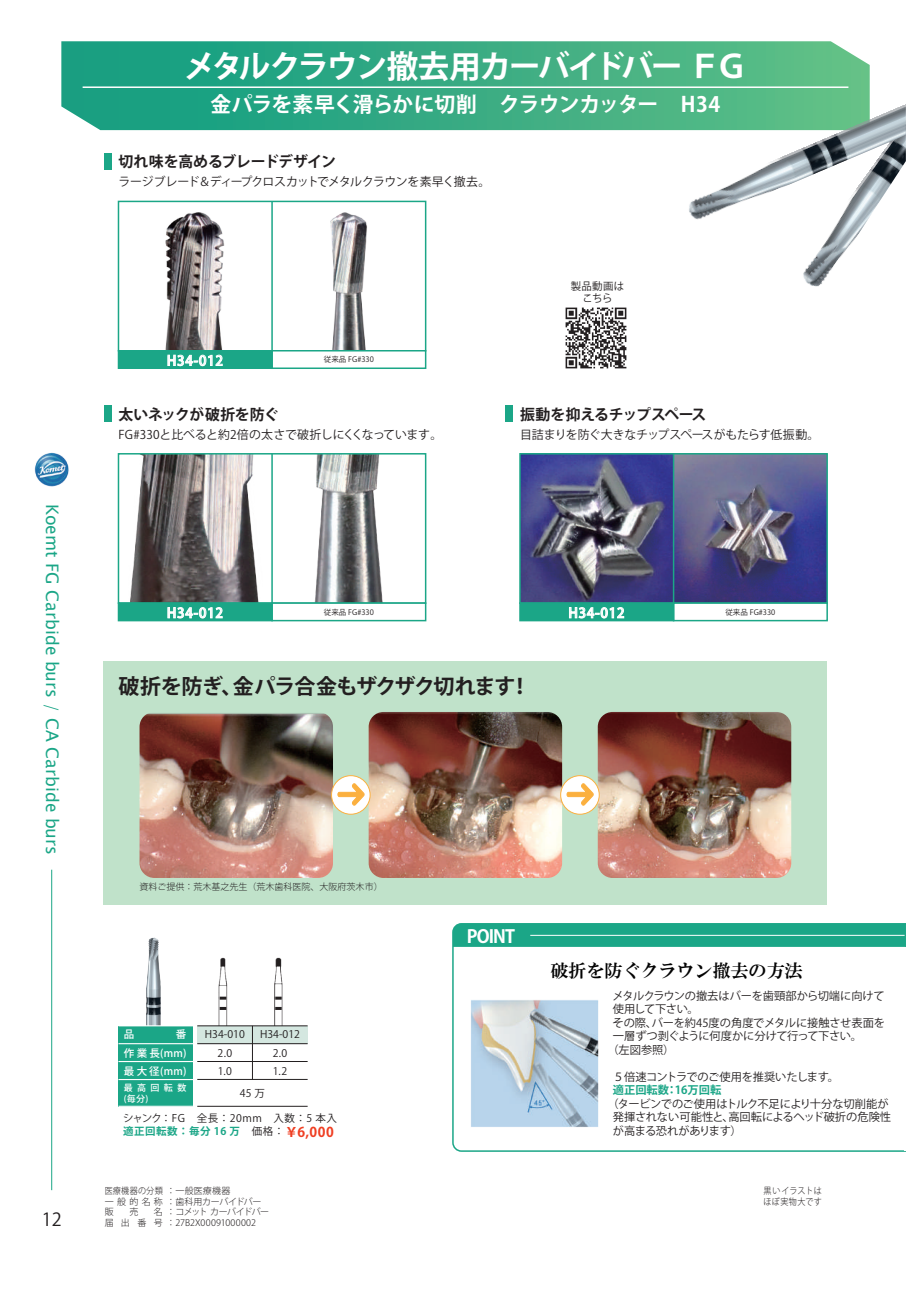
<style>
.page{position:relative;width:919px;height:1289px;background:#fff}
.page>*{position:absolute;margin:0;border:0;box-sizing:border-box;transform-origin:0 0}
.t1{font:700 31.5px "Koz Go Pr 6 N";letter-spacing:-.075em;color:#fff}
.t2{font:700 21px "Koz Go Pr 6 N";letter-spacing:-.035em;color:#fff}
.t3{font:700 21px "Koz Go Pr 6 N";letter-spacing:-.045em;color:#231f20}
.t4{font:18px "HGS Mincho E";color:#030303}
.t5{font:700 18px "Koz Go Pr 6 N";letter-spacing:-.05em;color:#fff}
.t6{font:18px "Koz Go Pr 6 N";color:#231f20}
.t7{font:17.25px "Lucida Sans Unicode";color:#1ba687}
.t8{font:700 15px "Koz Go Pr 6 N";letter-spacing:-.02em;color:#231f20}
.t9{font:700 15px "Koz Go Pr 6 N";letter-spacing:-.04em;color:#231f20}
.t10{font:500 13.5px "Koz Go Pr 6 N";letter-spacing:.05em;color:#fff}
.t11{font:12px "Koz Go Pr 6 N";letter-spacing:-.06em;color:#231f20}
.t12{font:12px "Koz Go Pr 6 N";letter-spacing:-.005em;color:#231f20}
.t13{font:12px "Koz Go Pr 6 N";letter-spacing:-.025em;color:#231f20}
.t14{font:11.25px "Koz Go Pr 6 N";letter-spacing:-.02em;color:#231f20}
.t15{font:11.25px/13.5px "Koz Go Pr 6 N";color:#231f20}
.t16{font:700 11.25px "Koz Go Pr 6 N";color:#1ba687}
.t17{font:11.25px "Koz Go Pr 6 N";letter-spacing:-.045em;color:#231f20}
.t18{font:10.5px/13.8px "Koz Go Pr 6 N";letter-spacing:.05em;color:#231f20}
.t19{font:10.5px/18.1px "Koz Go Pr 6 N";color:#231f20;text-align:center}
.t20{font:500 10.5px/17.9px "Koz Go Pr 6 N";letter-spacing:.195em;color:#fff}
.t21{font:10.5px/12px "Koz Go Pr 6 N";letter-spacing:.03em;color:#231f20;text-align:center}
.t22{font:300 9px/10.5px "Koz Go Pr 6 N";color:#231f20}
.t23{font:300 9px/10.5px "Koz Go Pr 6 N";letter-spacing:.025em;color:#231f20;scale:.9 1}
.t24{font:500 9px/10.5px "Koz Go Pr 6 N";letter-spacing:.47em;color:#fff}
.t25{font:7.5px "Koz Go Pr 6 N";color:#231f20}
.s1{font-weight:700;color:#1ba687}
.s2{font-weight:700;font-size:13.5px;color:#ef3e22}
</style>
<div class="page">
<hr style="left:51px;top:869px;width:1px;height:321px;background:#1ba687">
<img style="left:34px;top:452px;width:35px;height:34px">
<svg style="left:452px;top:923px;width:453px;height:229px"></svg>
<hr style="left:530px;top:935px;width:374px;height:1px;background:#fff">
<hr style="left:904px;top:946px;width:2px;height:204px;background:#fff">
<div style="left:104px;top:153px;width:8px;height:17px;background:#1ba687"></div>
<img style="left:165px;top:213px;width:60px;height:135px">
<img style="left:330px;top:212px;width:37px;height:136px">
<div style="left:118px;top:201px;width:308px;height:150px;border:2px solid #1ba687"></div>
<div style="left:271px;top:350px;width:155px;height:19px;background:#fff;border:2px solid #1ba687"></div>
<hr style="left:271px;top:201px;width:2px;height:150px;background:#1ba687">
<div style="left:118px;top:350px;width:155px;height:19px;background:#1ba687"></div>
<svg style="left:167px;top:354px;width:56px;height:12px"></svg>
<div style="left:104px;top:405px;width:8px;height:17px;background:#1ba687"></div>
<img style="left:130px;top:456px;width:129px;height:145px">
<img style="left:315px;top:456px;width:68px;height:145px">
<div style="left:118px;top:453px;width:308px;height:151px;border:2px solid #1ba687"></div>
<hr style="left:271px;top:454px;width:2px;height:149px;background:#1ba687">
<div style="left:271px;top:602px;width:155px;height:19px;background:#fff;border:2px solid #1ba687"></div>
<div style="left:118px;top:602px;width:155px;height:19px;background:#1ba687;border:2px solid #1ba687"></div>
<svg style="left:167px;top:607px;width:56px;height:11px"></svg>
<img style="left:565px;top:307px;width:62px;height:62px">
<img style="left:219px;top:957px;width:8px;height:68px">
<img style="left:274px;top:957px;width:8px;height:68px">
<img style="left:147px;top:937px;width:13px;height:88px">
<div style="left:118px;top:1025px;width:75px;height:81px;background:#1ba687"></div>
<hr style="left:118px;top:1078px;width:75px;height:2px;background:#fff">
<hr style="left:118px;top:1060px;width:75px;height:2px;background:#fff">
<hr style="left:118px;top:1043px;width:75px;height:1px;background:#fff">
<hr style="left:118px;top:1025px;width:75px;height:1px;background:#fff">
<hr style="left:118px;top:1105px;width:75px;height:1px;background:#fff">
<div style="left:197px;top:1025px;width:110px;height:18px;background:#d4e7e0"></div>
<hr style="left:197px;top:1105px;width:110px;height:1px;background:#231f20">
<hr style="left:197px;top:1025px;width:110px;height:1px;background:#231f20">
<hr style="left:197px;top:1043px;width:110px;height:1px;background:#231f20">
<hr style="left:197px;top:1061px;width:110px;height:1px;background:#231f20">
<hr style="left:197px;top:1079px;width:110px;height:1px;background:#231f20">
<hr style="left:252px;top:1025px;width:1px;height:54px;background:#231f20">
<div style="left:505px;top:405px;width:8px;height:17px;background:#1ba687"></div>
<img style="left:522px;top:456px;width:302px;height:145px">
<div style="left:519px;top:453px;width:308px;height:151px;border:2px solid #1ba687"></div>
<hr style="left:672px;top:454px;width:2px;height:149px;background:#1ba687">
<div style="left:672px;top:602px;width:155px;height:19px;background:#fff;border:2px solid #1ba687"></div>
<div style="left:519px;top:602px;width:155px;height:19px;background:#1ba687;border:2px solid #1ba687"></div>
<svg style="left:569px;top:607px;width:55px;height:11px"></svg>
<div style="left:104px;top:661px;width:722px;height:244px;background:#c0e2ca"></div>
<img style="left:597px;top:712px;width:194px;height:166px">
<img style="left:368px;top:712px;width:194px;height:166px">
<img style="left:139px;top:713px;width:194px;height:165px">
<svg style="left:331px;top:775px;width:39px;height:39px"></svg>
<div style="left:331px;top:775px;width:39px;height:39px;border:1px solid #fbb03f;border-radius:50%"></div>
<svg style="left:337px;top:783px;width:28px;height:23px"></svg>
<svg style="left:560px;top:775px;width:39px;height:39px"></svg>
<div style="left:560px;top:775px;width:39px;height:39px;border:1px solid #fbb03f;border-radius:50%"></div>
<svg style="left:566px;top:783px;width:28px;height:23px"></svg>
<div style="left:61px;top:41px;width:808px;height:89px;background:linear-gradient(to right,#139c82,#64c089)"></div>
<img style="left:803px;top:225px;width:62px;height:62px">
<img style="left:683px;top:104px;width:222px;height:121px">
<hr style="left:83px;top:86px;width:765px;height:2px;background:#fff">
<h3 class="t7" style="left:66px;top:503px;width:353px;rotate:90deg">Koemt FG Carbide burs / CA Carbide burs</h3>
<h3 class="t6" style="left:42px;top:1209px;width:21px">12</h3>
<h1 class="t1" style="left:184px;top:49px;width:564px">メタルクラウン撤去用カーバイドバー ＦＧ</h1>
<h2 class="t2" style="left:210px;top:93px;width:511px">金パラを素早く滑らかに切削　クラウンカッター　H34</h2>
<h3 class="t8" style="left:118px;top:153px;width:219px">切れ味を高めるブレードデザイン</h3>
<p class="t11" style="left:118px;top:175px;width:373px">ラージブレード＆ディープクロスカットでメタルクラウンを素早く撤去。</p>
<p class="t10" style="left:167px;top:353px;width:58px">H34-012</p>
<p class="t25" style="left:324px;top:355px;width:51px">従来品 FG#330</p>
<h3 class="t8" style="left:118px;top:405px;width:162px">太いネックが破折を防ぐ</h3>
<p class="t12" style="left:118px;top:427px;width:325px">FG#330と比べると約2倍の太さで破折しにくくなっています。</p>
<p class="t21" style="left:570px;top:280px;width:55px">製品動画はこちら</p>
<h3 class="t9" style="left:520px;top:405px;width:188px">振動を抑えるチップスペース</h3>
<p class="t13" style="left:520px;top:427px;width:301px">目詰まりを防ぐ大きなチップスペースがもたらす低振動。</p>
<p class="t10" style="left:167px;top:605px;width:58px">H34-012</p>
<p class="t25" style="left:324px;top:608px;width:51px">従来品 FG#330</p>
<p class="t10" style="left:568px;top:605px;width:58px">H34-012</p>
<p class="t25" style="left:725px;top:608px;width:51px">従来品 FG#330</p>
<h2 class="t3" style="left:118px;top:674px;width:413px">破折を防ぎ、金パラ合金もザクザク切れます！</h2>
<p class="t22" style="left:139px;top:881px;width:244px">資料ご提供：荒木基之先生（荒木歯科医院、大阪府茨木市）</p>
<p class="t20" style="left:124px;top:1025px;width:12px">品</p>
<p class="t20" style="left:176px;top:1025px;width:12px">番</p>
<p class="t19" style="left:205px;top:1025px;width:41px">H34-010<br>2.0<br>1.0</p>
<p class="t19" style="left:260px;top:1025px;width:41px">H34-012</p>
<p class="t20" style="left:124px;top:1044px;width:64px">作業長(mm)最大径(mm)</p>
<p class="t24" style="left:124px;top:1082px;width:64px">最高回転数(毎分)</p>
<p class="t19" style="left:273px;top:1044px;width:16px;text-align:left">2.0<br>1.2</p>
<p class="t19" style="left:240px;top:1084px;width:26px">45 万</p>
<p class="t18" style="left:123px;top:1110px;width:215px">シャンク：FG　全長：20mm　入数：5 本入<span class="s1">適正回転数：毎分 16 万</span> 価格：<span class="s2">￥6,000</span></p>
<p class="t23" style="left:105px;top:1185px;width:176px">医療機器の分類： 一般医療機器<br>一般的名称： 歯科用カーバイドバー販</p>
<p class="t22" style="left:105px;top:1206px;width:166px;text-indent:49px">名： コメット カーバイドバー届 出 番 号： 27B2X00091000002</p>
<p class="t22" style="left:129px;top:1206px;width:10px">売</p>
<h3 class="t5" style="left:467px;top:926px;width:50px">POINT</h3>
<h3 class="t4" style="left:550px;top:961px;width:253px">破折を防ぐクラウン撤去の方法</h3>
<p class="t14" style="left:612px;top:989px;width:274px">メタルクラウンの撤去はバーを歯頸部から切端に向けて</p>
<p class="t17" style="left:612px;top:1002px;width:87px">使用して下さい。</p>
<p class="t14" style="left:612px;top:1016px;width:274px">その際、バーを約45度の角度でメタルに接触させ表面を</p>
<p class="t14" style="left:612px;top:1029px;width:251px">一層ずつ剥ぐように何度かに分けて行って下さい。</p>
<p class="t14" style="left:607px;top:1043px;width:69px">（左図参照）</p>
<p class="t14" style="left:612px;top:1070px;width:228px">５倍速コントラでのご使用を推奨いたします。</p>
<p class="t16" style="left:612px;top:1083px;width:110px">適正回転数：16万回転</p>
<p class="t15" style="left:612px;top:1097px;width:280px;text-indent:-5px">（タービンでのご使用はトルク不足により十分な切削能が発揮されない可能性と、高回転によるヘッド破折の危険性が高まる恐れがあります）</p>
<p class="t23" style="left:763px;top:1185px;width:66px">黒いイラストはほぼ実物大です</p>
</div>
